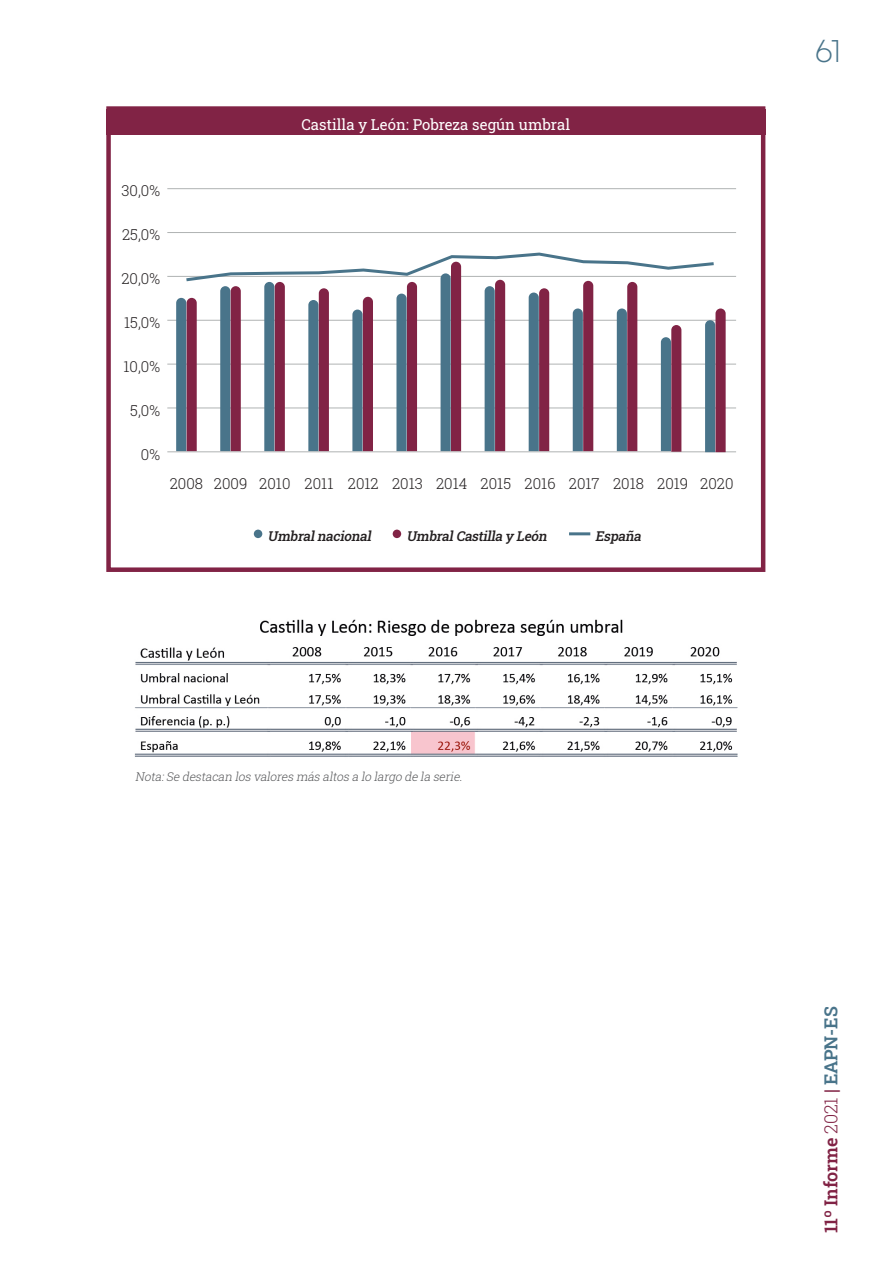
<style>
.page{position:relative;width:893px;height:1263px;background:#fff}
.page>*{position:absolute;margin:0;border:0;box-sizing:border-box;transform-origin:0 0}
.t1{font:300 33px "Mont";color:#49748a}
.t2{font:600 18px "Roboto Slab";letter-spacing:-.01em;color:#812345}
.t3{font:300 15px "Roboto Slab";color:#231f20}
.t4{font:15px "Roboto Slab";color:#fff}
.t5{font:italic 500 13.5px "Roboto Slab";color:#231f20}
.t6{font:italic 300 12px "Roboto Slab";color:#57585a}
.s1{font-weight:300}
.s2{color:#49748a}
</style>
<div class="page">
<img style="left:134px;top:619px;width:604px;height:138px">
<hr style="left:167px;top:451px;width:569px;height:1px;background:#b0b3b3">
<hr style="left:167px;top:232px;width:569px;height:1px;background:#b0b3b3">
<hr style="left:167px;top:276px;width:569px;height:1px;background:#b0b3b3">
<hr style="left:167px;top:320px;width:569px;height:1px;background:#b0b3b3">
<hr style="left:167px;top:408px;width:569px;height:1px;background:#b0b3b3">
<hr style="left:167px;top:188px;width:569px;height:1px;background:#b0b3b3">
<hr style="left:167px;top:364px;width:569px;height:1px;background:#b0b3b3">
<div style="left:106px;top:109px;width:659px;height:26px;background:#812345"></div>
<div style="left:106px;top:106px;width:659px;height:466px;border:4px solid #812345"></div>
<div style="left:254px;top:530px;width:8px;height:8px;background:#49748a;border-radius:50%"></div>
<div style="left:393px;top:530px;width:8px;height:8px;background:#812345;border-radius:50%"></div>
<hr style="left:569px;top:532px;width:21px;height:3px;background:#49748a">
<svg style="left:176px;top:252px;width:550px;height:200px"></svg>
<p class="t4" style="left:301px;top:114px;width:270px">Castilla y León: Pobreza según umbral</p>
<p class="t3" style="left:122px;top:180px;width:40px">30,0%</p>
<p class="t3" style="left:122px;top:224px;width:40px">25,0%</p>
<p class="t3" style="left:121px;top:268px;width:40px">20,0%</p>
<p class="t3" style="left:124px;top:312px;width:37px">15,0%</p>
<p class="t3" style="left:124px;top:356px;width:38px">10,0%</p>
<p class="t3" style="left:130px;top:400px;width:31px">5,0%</p>
<p class="t3" style="left:141px;top:444px;width:21px">0%</p>
<p class="t3" style="left:170px;top:473px;width:565px">2008 2009 2010 2011 2012 2013 2014 2015 2016 2017 2018 2019 2020</p>
<p class="t5" style="left:268px;top:527px;width:108px">Umbralnacional</p>
<p class="t5" style="left:406px;top:527px;width:145px">UmbralCastilla y León</p>
<p class="t5" style="left:595px;top:527px;width:51px">España</p>
<h1 class="t1" style="left:815px;top:30px;width:29px">61</h1>
<p class="t6" style="left:135px;top:768px;width:331px">Nota:Se destacan los valores más altos a lo largo de la serie.</p>
<p class="t2" style="left:818px;top:1233px;width:228px;rotate:-90deg">11º Informe <span class="s1">2021</span> | <span class="s2">EAPN-ES</span></p>
</div>
